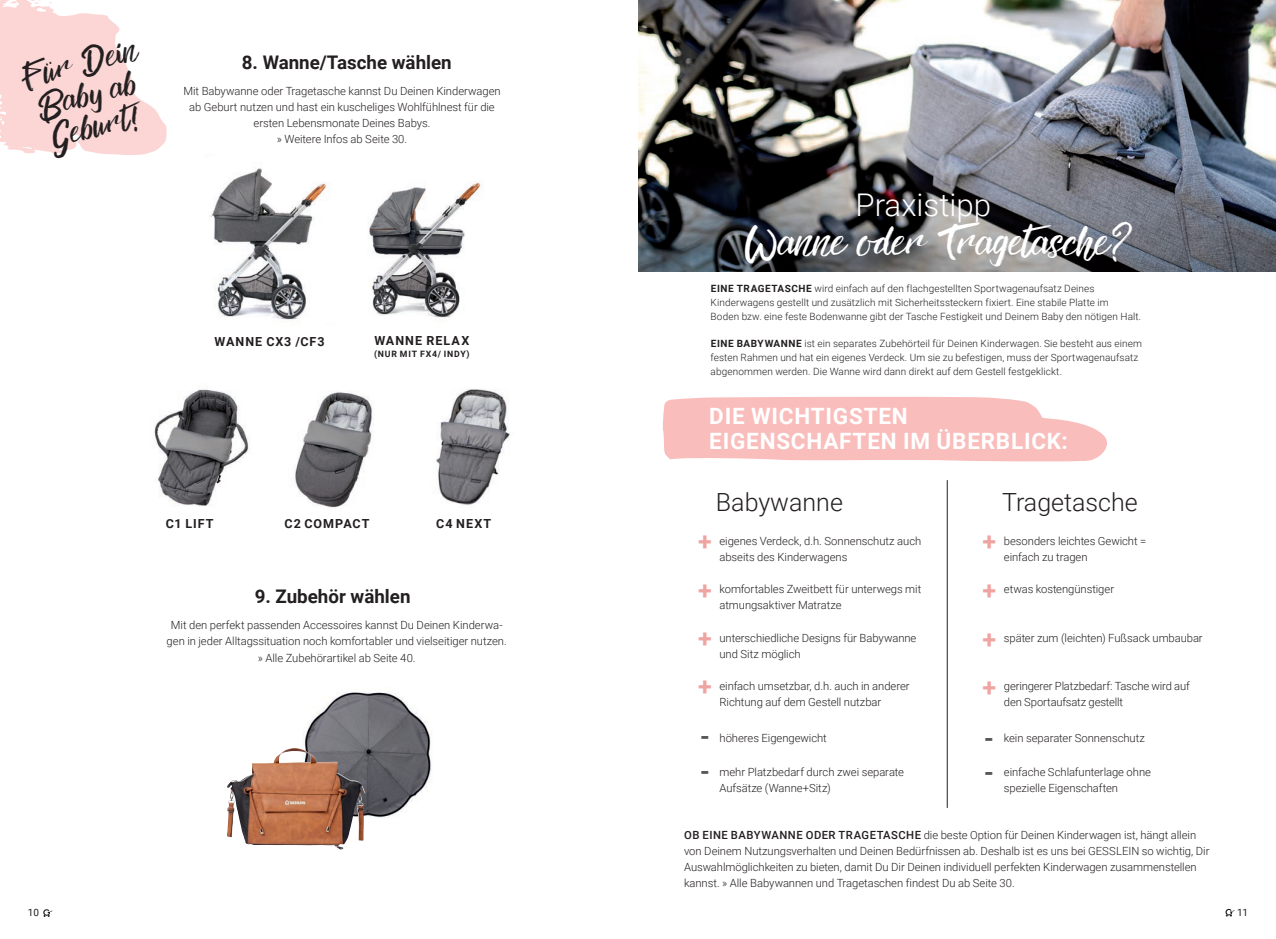
<style>
.page{position:relative;width:1276px;height:939px;background:#fff}
.page>*{position:absolute;margin:0;border:0;box-sizing:border-box;transform-origin:0 0}
.t1{font:36.75px "Rebel";color:#fff}
.t2{font:300 31.25px "Roboto";color:#fff}
.t3{font:29px/32.5px "Rebel";color:#231f20;text-align:center}
.t4{font:300 25px "Roboto";color:#231f20}
.t5{font:700 25px/48.2px "Roboto";color:#efa4a2;text-align:justify}
.t6{font:700 25px/34.4px "Roboto";color:#57585a}
.t7{font:700 22.5px/25px "Roboto";letter-spacing:.035em;color:#fff}
.t8{font:700 18.75px "Roboto";color:#231f20}
.t9{font:700 12.5px "Roboto";letter-spacing:.08em;color:#231f20}
.t10{font:300 11.25px/16.2px "Roboto";letter-spacing:-.005em;color:#231f20}
.t11{font:300 10px/13.8px "Roboto";letter-spacing:.01em;color:#231f20}
.t12{font:10px "Roboto";color:#231f20}
.t13{font:700 8.75px "Roboto";letter-spacing:.09em;color:#231f20}
.s1{font-weight:700}
.s2{font-weight:500}
</style>
<div class="page">
<svg style="left:43px;top:909px;width:10px;height:8px"></svg>
<svg style="left:1225px;top:909px;width:9px;height:8px"></svg>
<img style="left:638px;top:0;width:638px;height:272px">
<img style="left:436px;top:389px;width:74px;height:116px">
<img style="left:295px;top:391px;width:79px;height:117px">
<img style="left:154px;top:389px;width:95px;height:117px">
<img style="left:302px;top:692px;width:130px;height:127px">
<img style="left:227px;top:749px;width:62px;height:88px">
<img style="left:210px;top:168px;width:116px;height:152px">
<img style="left:368px;top:181px;width:114px;height:137px">
<hr style="left:947px;top:480px;width:1px;height:328px;background:#231f20">
<svg style="left:662px;top:397px;width:445px;height:64px;background:#f9c3c2"></svg>
<svg style="left:0;top:0;width:167px;height:155px"></svg>
<h3 class="t3" style="left:18px;top:62px;width:121px;rotate:-14deg">Für Dein<br>Baby ab<br>Geburt!</h3>
<h3 class="t8" style="left:242px;top:49px;width:211px">8. Wanne/Tasche wählen</h3>
<p class="t10" style="left:183px;top:82px;width:319px;text-align:center">Mit Babywanne oder Tragetasche kannst Du Deinen Kinderwagen ab Geburt nutzen und hast ein kuscheliges Wohlfühlnest für die ersten Lebensmonate Deines Babys.<br>» Weitere Infos ab Seite 30.</p>
<p class="t9" style="left:215px;top:333px;width:112px">WANNE CX3 /CF3</p>
<p class="t9" style="left:374px;top:331px;width:96px">WANNE RELAX</p>
<p class="t13" style="left:374px;top:348px;width:97px">(NUR MIT FX4/ INDY)</p>
<p class="t9" style="left:166px;top:515px;width:49px">C1 LIFT</p>
<p class="t9" style="left:284px;top:515px;width:87px">C2 COMPACT</p>
<p class="t9" style="left:436px;top:515px;width:57px">C4 NEXT</p>
<h3 class="t8" style="left:255px;top:584px;width:157px">9. Zubehör wählen</h3>
<p class="t10" style="left:167px;top:617px;width:342px;text-align:center">Mit den perfekt passenden Accessoires kannst Du Deinen Kinderwa&shy;gen in jeder Alltagssituation noch komfortabler und vielseitiger nutzen. » Alle Zubehörartikel ab Seite 40.</p>
<h2 class="t2" style="left:855px;top:183px;width:137px">Praxistipp</h2>
<h1 class="t1" style="left:745px;top:215px;width:388px">Wanne oder Tragetasche?</h1>
<p class="t11" style="left:710px;top:281px;width:432px"><span class="s1">EINE TRAGETASCHE</span> wird einfach auf den flachgestellten Sportwagenaufsatz Deines<br>Kinderwagens gestellt und zusätzlich mit Sicherheitssteckern fixiert. Eine stabile Platte im<br>Boden bzw. eine feste Bodenwanne gibt der Tasche Festigkeit und Deinem Baby den nötigen Halt.</p>
<p class="t11" style="left:710px;top:336px;width:433px"><span class="s1">EINE BABYWANNE</span> ist ein separates Zubehörteil für Deinen Kinderwagen. Sie besteht aus einem festen Rahmen und hat ein eigenes Verdeck. Um sie zu befestigen, muss der Sportwagenaufsatz abgenommen werden. Die Wanne wird dann direkt auf dem Gestell festgeklickt.</p>
<h3 class="t7" style="left:709px;top:402px;width:360px">DIE WICHTIGSTEN<br>EIGENSCHAFTEN IM ÜBERBLICK:</h3>
<h3 class="t4" style="left:716px;top:485px;width:128px">Babywanne</h3>
<h3 class="t4" style="left:1002px;top:485px;width:137px">Tragetasche</h3>
<h3 class="t5" style="left:698px;top:516px;width:15px">+</h3>
<h3 class="t5" style="left:982px;top:516px;width:15px">+</h3>
<h3 class="t5" style="left:698px;top:565px;width:15px">+ + +</h3>
<p class="t10" style="left:719px;top:533px;width:203px">eigenes Verdeck, d.h. Sonnenschutz auch abseits des Kinderwagens</p>
<p class="t10" style="left:719px;top:581px;width:203px">komfortables Zweitbett für unterwegs mit atmungsaktiver Matratze</p>
<p class="t10" style="left:719px;top:629px;width:198px">unterschiedliche Designs für Babywanne und Sitz möglich</p>
<p class="t10" style="left:719px;top:677px;width:192px">einfach umsetzbar, d.h. auch in anderer<br>Richtung auf dem Gestell nutzbar</p>
<p class="t10" style="left:719px;top:729px;width:109px">höheres Eigengewicht</p>
<p class="t10" style="left:719px;top:763px;width:186px">mehr Platzbedarf durch zwei separate<br>Aufsätze (Wanne+Sitz)</p>
<h3 class="t5" style="left:982px;top:565px;width:15px">+ + +</h3>
<h3 class="t6" style="left:700px;top:718px;width:11px">- -</h3>
<h3 class="t6" style="left:984px;top:721px;width:11px;line-height:34px">- -</h3>
<p class="t10" style="left:1004px;top:533px;width:144px">besonders leichtes Gewicht = einfach zu tragen</p>
<p class="t10" style="left:1004px;top:581px;width:112px">etwas kostengünstiger</p>
<p class="t10" style="left:1004px;top:629px;width:200px">später zum (leichten) Fußsack umbaubar</p>
<p class="t10" style="left:1004px;top:677px;width:187px">geringerer Platzbedarf: Tasche wird auf den Sportaufsatz gestellt</p>
<p class="t10" style="left:1004px;top:729px;width:142px">kein separater Sonnenschutz</p>
<p class="t10" style="left:1004px;top:763px;width:149px">einfache Schlafunterlage ohne spezielle Eigenschaften</p>
<p class="t10" style="left:684px;top:826px;width:527px"><span class="s2">OB EINE BABYWANNE ODER TRAGETASCHE</span> die beste Option für Deinen Kinderwagen ist, hängt allein von Deinem Nutzungsverhalten und Deinen Bedürfnissen ab. Deshalb ist es uns bei GESSLEIN so wichtig, Dir Auswahlmöglichkeiten zu bieten, damit Du Dir Deinen individuell perfekten Kinderwagen zusammenstellen kannst. » Alle Babywannen und Tragetaschen findest Du ab Seite 30.</p>
<p class="t12" style="left:28px;top:906px;width:13px">10</p>
<p class="t12" style="left:1237px;top:906px;width:13px">11</p>
</div>
